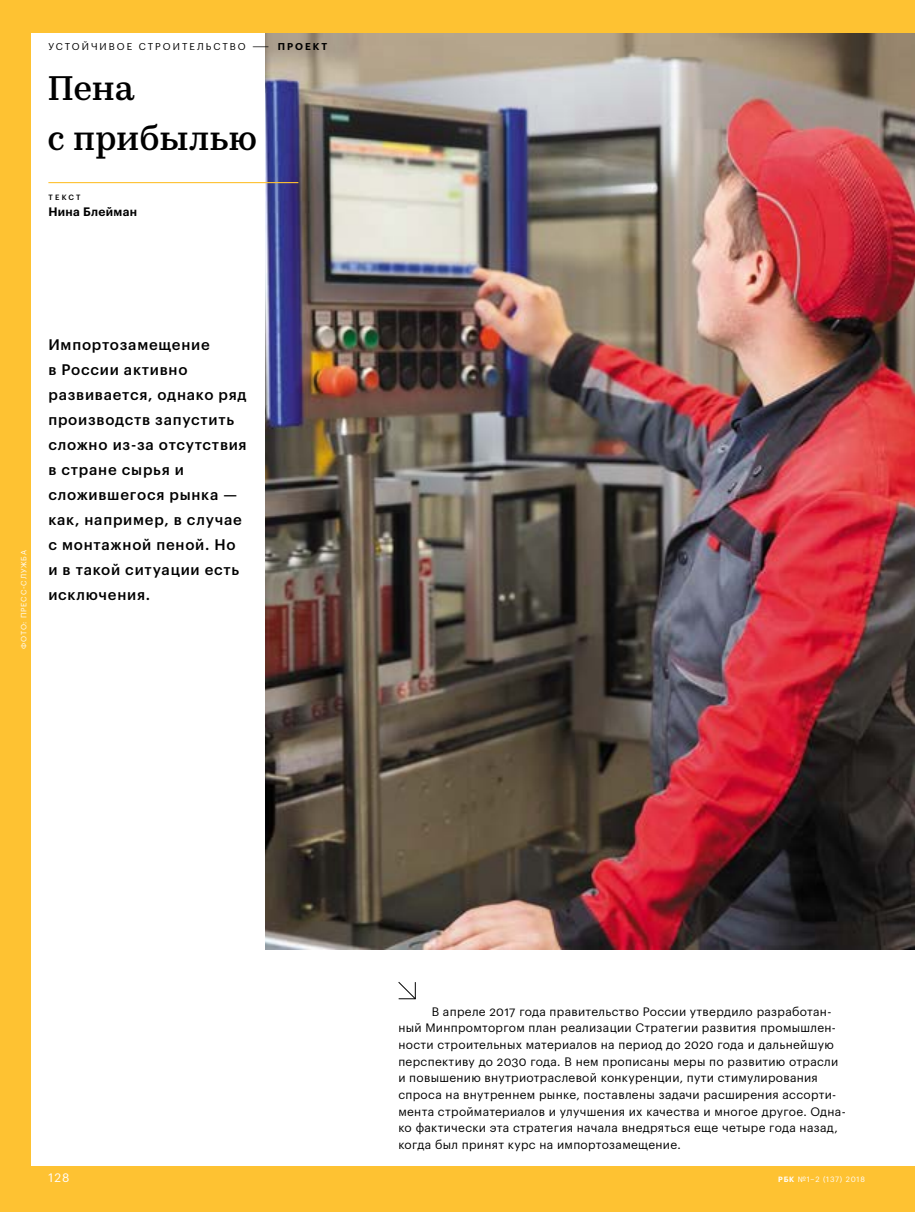
<style>
.page{position:relative;width:915px;height:1212px;background:#fff}
.page>*{position:absolute;margin:0;border:0;box-sizing:border-box;transform-origin:0 0}
.t1{font:500 34.5px/49.9px "Kazimir Text RBC";letter-spacing:-.005em;color:#000}
.t2{font:500 15px/24.9px "Graphik RBCLC";letter-spacing:.05em;color:#000}
.t3{font:12px/16.6px "Graphik RBCLC";letter-spacing:.025em;color:#000}
.t4{font:600 12px "Graphik RBCLC";letter-spacing:.025em;color:#000}
.t5{font:12px "Graphik RBCLC";color:#fff}
.t6{font:9.75px "Graphik RBCLC";letter-spacing:.205em;color:#000}
.t7{font:7.5px "Graphik RBCLC";letter-spacing:.105em;color:#fff}
.t8{font:500 7.5px "Graphik RBCLC";letter-spacing:.3em;color:#000}
.s1{font-weight:600}
</style>
<div class="page">
<div style="left:0;top:0;width:914px;height:1212px;background:#fec232"></div>
<div style="left:32px;top:33px;width:882px;height:1133px;background:#fff"></div>
<svg style="left:398px;top:982px;width:18px;height:18px"></svg>
<img style="left:265px;top:33px;width:649px;height:916px">
<hr style="left:48px;top:182px;width:250px;height:1px;background:#fec232">
<p class="t6" style="left:48px;top:39px;width:280px">УСТОЙЧИВОЕ СТРОИТЕЛЬСТВО — <span class="s1">ПРОЕКТ</span></p>
<h1 class="t1" style="left:48px;top:61px;width:211px">Пена<br>с прибылью</h1>
<p class="t8" style="left:48px;top:191px;width:34px">ТЕКСТ</p>
<p class="t4" style="left:48px;top:203px;width:90px">Нина Блейман</p>
<p class="t7" style="left:18px;top:648px;width:100px;rotate:-90deg">ФОТО: ПРЕСС-СЛУЖБА</p>
<p class="t2" style="left:48px;top:331px;width:200px">Импортозамещение<br>в России активно развивается, однако ряд производств запустить сложно из-за отсутствия в стране сырья и сложившегося рынка — как, например, в случае с монтажной пеной. Но и в такой ситуации есть исключения.</p>
<p class="t3" style="left:398px;top:1002px;width:448px;text-indent:33px">В апреле 2017 года правительство России утвердило разработан&shy;ный Минпромторгом план реализации Стратегии развития промышлен&shy;ности строительных материалов на период до 2020 года и дальнейшую перспективу до 2030 года. В нем прописаны меры по развитию отрасли и повышению внутриотраслевой конкуренции, пути стимулирования спроса на внутреннем рынке, поставлены задачи расширения ассорти&shy;мента стройматериалов и улучшения их качества и многое другое. Одна&shy;ко фактически эта стратегия начала внедряться еще четыре года назад, когда был принят курс на импортозамещение.</p>
<p class="t5" style="left:48px;top:1169px;width:23px">128</p>
<p class="t7" style="left:778px;top:1174px;width:88px"><span class="s1">РБК</span> №1–2 (137) 2018</p>
</div>
